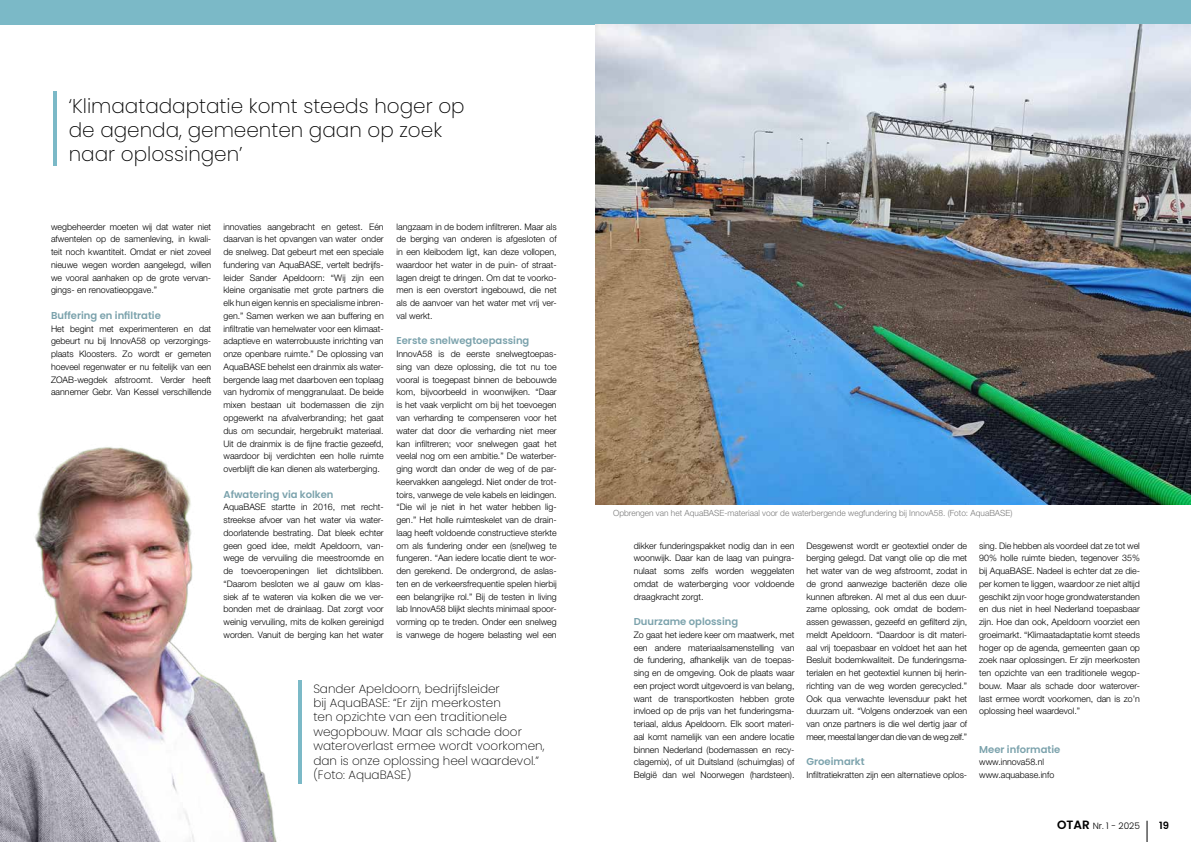
<style>
.page{position:relative;width:1191px;height:842px;background:#fff}
.page>*{position:absolute;margin:0;border:0;box-sizing:border-box;transform-origin:0 0}
.t1{font:200 20px/24px "Poppins";color:#000}
.t2{font:200 12px/14.4px "Poppins";color:#000}
.t3{font:600 10px "Poppins";color:#7ba2ac}
.t4{font:600 10px "Poppins";color:#000}
.t5{font:300 9px/12.8px "Helvetica Neue LT Std";color:#000;text-align:justify}
.t6{font:300 9px "Poppins";color:#000}
.t7{font:300 8.5px "Helvetica Neue LT Std";color:#7b7b7b}
.s1{font-weight:600;font-size:12px}
</style>
<div class="page">
<svg style="left:1146px;top:821px;width:1px;height:21px"></svg>
<div style="left:0;top:0;width:1191px;height:24px;background:#7bb9c7"></div>
<img style="left:0;top:447px;width:277px;height:395px">
<img style="left:595px;top:24px;width:596px;height:480px">
<hr style="left:53px;top:92px;width:4px;height:74px;background:#7bb9c7">
<hr style="left:298px;top:680px;width:3px;height:103px;background:#7bb9c7">
<h1 class="t1" style="left:69px;top:94px;width:397px">‘Klimaatadaptatie komt steeds hoger op de agenda, gemeenten gaan op zoek naar oplossingen’</h1>
<p class="t5" style="left:51px;top:220px;width:162px">wegbeheerder moeten wij dat water niet afwentelen op de samenleving, in kwali&shy;teit noch kwantiteit. Omdat er niet zoveel nieuwe wegen worden aangelegd, willen we vooral aanhaken op de grote vervan&shy;gings- en renovatieopgave.”</p>
<p class="t3" style="left:51px;top:310px;width:111px">Buffering en infiltratie</p>
<p class="t5" style="left:51px;top:322px;width:162px">Het begint met experimenteren en dat gebeurt nu bij InnovA58 op verzorgings&shy;plaats Kloosters. Zo wordt er gemeten hoeveel regenwater er nu feitelijk van een ZOAB-wegdek afstroomt. Verder heeft aannemer Gebr. Van Kessel verschillende</p>
<p class="t5" style="left:223px;top:220px;width:162px">innovaties aangebracht en getest. Eén daarvan is het opvangen van water onder de snelweg. Dat gebeurt met een speciale fundering van AquaBASE, vertelt bedrijfs&shy;leider Sander Apeldoorn: “Wij zijn een kleine organisatie met grote partners die elk hun eigen kennis en specialisme inbren&shy;gen.” Samen werken we aan buffering en infiltratie van hemelwater voor een klimaat&shy;adaptieve en waterrobuuste inrichting van onze openbare ruimte.” De oplossing van AquaBASE behelst een drainmix als water&shy;bergende laag met daarboven een toplaag van hydromix of menggranulaat. De beide mixen bestaan uit bodemassen die zijn opgewerkt na afvalverbranding; het gaat dus om secundair, hergebruikt materiaal.<br>Uit de drainmix is de fijne fractie gezeefd, waardoor bij verdichten een holle ruimte overblijft die kan dienen als waterberging.</p>
<p class="t3" style="left:223px;top:488px;width:112px">Afwatering via kolken</p>
<p class="t5" style="left:223px;top:500px;width:162px">AquaBASE startte in 2016, met recht&shy;streekse afvoer van het water via water&shy;doorlatende bestrating. Dat bleek echter geen goed idee, meldt Apeldoorn, van&shy;wege de vervuiling die meestroomde en de toevoeropeningen liet dichtslibben. “Daarom besloten we al gauw om klas&shy;siek af te wateren via kolken die we ver&shy;bonden met de drainlaag. Dat zorgt voor weinig vervuiling, mits de kolken gereinigd worden. Vanuit de berging kan het water</p>
<p class="t5" style="left:396px;top:220px;width:162px">langzaam in de bodem infiltreren. Maar als de berging van onderen is afgesloten of in een kleibodem ligt, kan deze vollopen, waardoor het water in de puin- of straat&shy;lagen dreigt te dringen. Om dat te voorko&shy;men is een overstort ingebouwd, die net als de aanvoer van het water met vrij ver&shy;val werkt.</p>
<p class="t3" style="left:396px;top:335px;width:134px">Eerste snelwegtoepassing</p>
<p class="t5" style="left:396px;top:347px;width:162px">InnovA58 is de eerste snelwegtoepas&shy;sing van deze oplossing, die tot nu toe vooral is toegepast binnen de bebouwde kom, bijvoorbeeld in woonwijken. “Daar is het vaak verplicht om bij het toevoegen van verharding te compenseren voor het water dat door die verharding niet meer kan infiltreren; voor snelwegen gaat het veelal nog om een ambitie.” De waterber&shy;ging wordt dan onder de weg of de par&shy;keervakken aangelegd. Niet onder de trot&shy;toirs, vanwege de vele kabels en leidingen. “Die wil je niet in het water hebben lig&shy;gen.” Het holle ruimteskelet van de drain&shy;laag heeft voldoende constructieve sterkte om als fundering onder een (snel)weg te fungeren. “Aan iedere locatie dient te wor&shy;den gerekend. De ondergrond, de aslas&shy;ten en de verkeersfrequentie spelen hierbij een belangrijke rol.” Bij de testen in living lab InnovA58 blijkt slechts minimaal spoor&shy;vorming op te treden. Onder een snelweg is vanwege de hogere belasting wel een</p>
<h2 class="t2" style="left:313px;top:681px;width:232px">Sander Apeldoorn, bedrijfsleider<br>bij AquaBASE: “Er zijn meerkosten<br>ten opzichte van een traditionele wegopbouw. Maar als schade door wateroverlast ermee wordt voorkomen, dan is onze oplossing heel waardevol.” (Foto: AquaBASE)</h2>
<p class="t7" style="left:613px;top:508px;width:401px">Opbrengen van het AquaBASE-materiaal voor de waterbergende wegfundering bij InnovA58. (Foto: AquaBASE)</p>
<p class="t5" style="left:634px;top:539px;width:162px">dikker funderingspakket nodig dan in een woonwijk. Daar kan de laag van puingra&shy;nulaat soms zelfs worden weggelaten omdat de waterberging voor voldoende draagkracht zorgt.</p>
<p class="t3" style="left:634px;top:616px;width:106px">Duurzame oplossing</p>
<p class="t5" style="left:634px;top:628px;width:162px">Zo gaat het iedere keer om maatwerk, met een andere materiaalsamenstelling van de fundering, afhankelijk van de toepas&shy;sing en de omgeving. Ook de plaats waar een project wordt uitgevoerd is van belang, want de transportkosten hebben grote invloed op de prijs van het funderingsma&shy;teriaal, aldus Apeldoorn. Elk soort materi&shy;aal komt namelijk van een andere locatie binnen Nederland (bodemassen en recy&shy;clagemix), of uit Duitsland (schuimglas) of België dan wel Noorwegen (hardsteen).</p>
<p class="t5" style="left:806px;top:539px;width:162px">Desgewenst wordt er geotextiel onder de berging gelegd. Dat vangt olie op die met het water van de weg afstroomt, zodat in de grond aanwezige bacteriën deze olie kunnen afbreken. Al met al dus een duur&shy;zame oplossing, ook omdat de bodem&shy;assen gewassen, gezeefd en gefilterd zijn, meldt Apeldoorn. “Daardoor is dit materi&shy;aal vrij toepasbaar en voldoet het aan het Besluit bodemkwaliteit. De funderingsma&shy;terialen en het geotextiel kunnen bij herin&shy;richting van de weg worden gerecycled.” Ook qua verwachte levensduur pakt het duurzam uit. “Volgens onderzoek van een van onze partners is die wel dertig jaar of meer, meestal langer dan die van de weg zelf.”</p>
<p class="t3" style="left:806px;top:756px;width:60px">Groeimarkt</p>
<p class="t5" style="left:806px;top:768px;width:162px">Infiltratiekratten zijn een alternatieve oplos-</p>
<p class="t5" style="left:979px;top:539px;width:162px">sing. Die hebben als voordeel dat ze tot wel 90% holle ruimte bieden, tegenover 35% bij AquaBASE. Nadeel is echter dat ze die&shy;per komen te liggen, waardoor ze niet altijd geschikt zijn voor hoge grondwaterstanden en dus niet in heel Nederland toepasbaar zijn. Hoe dan ook, Apeldoorn voorziet een groeimarkt. “Klimaatadaptatie komt steeds hoger op de agenda, gemeenten gaan op zoek naar oplossingen. Er zijn meerkosten ten opzichte van een traditionele wegop&shy;bouw. Maar als schade door waterover&shy;last ermee wordt voorkomen, dan is zo’n oplossing heel waardevol.”</p>
<p class="t3" style="left:979px;top:743px;width:83px">Meer informatie</p>
<p class="t5" style="left:979px;top:756px;width:76px">www.innova58.nl www.aquabase.info</p>
<p class="t6" style="left:1057px;top:821px;width:84px"><span class="s1">OTAR</span> Nr. 1 - 2025</p>
<p class="t4" style="left:1159px;top:820px;width:11px">19</p>
</div>
